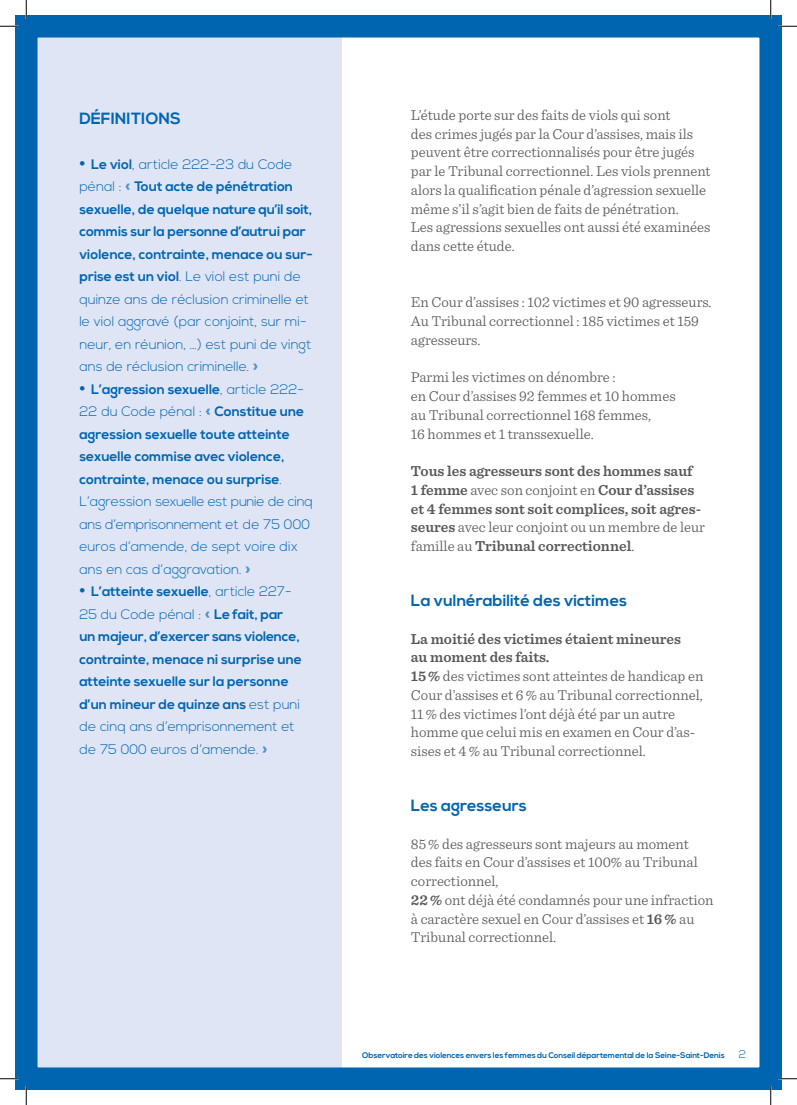
<style>
.page{position:relative;width:797px;height:1105px;background:#fff}
.page>*{position:absolute;margin:0;border:0;box-sizing:border-box;transform-origin:0 0}
.t1{font:700 16.25px "Nexa";color:#0065b1}
.t2{font:300 15px/18.8px "Sentinel";color:#575756}
.t3{font:600 15px/18.8px "Sentinel";color:#575756}
.t4{font:300 13.75px/22.5px "Nexa";color:#0065b1}
.t5{font:700 13.75px/22.5px "Nexa";color:#0065b1}
.t6{font:300 11.25px "Nexa";color:#0065b1}
.t7{font:700 8.12px "Nexa";letter-spacing:-.01em;color:#0065b1}
.s1{font-weight:700;font-size:17.5px}
.s2{font-weight:700}
.s3{font-size:17.5px}
.s4{font-weight:300}
.s5{font-weight:600}
</style>
<div class="page">
<div style="left:20px;top:19px;width:322px;height:1070px;background:#dfe5f5"></div>
<div style="left:15px;top:15px;width:767px;height:1075px;border:22px solid #0065b1"></div>
<svg style="left:0;top:25px;width:19px;height:2px"></svg>
<svg style="left:778px;top:25px;width:19px;height:2px"></svg>
<svg style="left:0;top:1078px;width:19px;height:1px"></svg>
<svg style="left:778px;top:1078px;width:19px;height:1px"></svg>
<svg style="left:25px;top:0;width:2px;height:19px"></svg>
<svg style="left:25px;top:1086px;width:2px;height:19px"></svg>
<svg style="left:770px;top:0;width:1px;height:19px"></svg>
<svg style="left:770px;top:1086px;width:1px;height:19px"></svg>
<p class="t1" style="left:79px;top:109px;width:103px">DÉFINITIONS</p>
<p class="t4" style="left:79px;top:153px;width:235px"><span class="s1">•</span> <span class="s2">Le viol</span>, article 222-23 du Code pénal : « <span class="s2">Tout acte de pénétration sexuelle, de quelque nature qu’il soit, commis sur la personne d’autrui par violence, contrainte, menace ou sur&shy;prise est un viol</span>. Le viol est puni de quinze ans de réclusion criminelle et le viol aggravé (par conjoint, sur mi&shy;neur, en réunion, …) est puni de vingt ans de réclusion criminelle. »</p>
<p class="t4" style="left:79px;top:378px;width:235px"><span class="s1">•</span> <span class="s2">L’agression sexuelle</span>, article 222- 22 du Code pénal : « <span class="s2">Constitue une agression sexuelle toute atteinte sexuelle commise avec violence, contrainte, menace ou surprise</span>.<br>L’agression sexuelle est punie de cinq ans d’emprisonnement et de 75 000 euros d’amende, de sept voire dix ans en cas d’aggravation. »</p>
<p class="t5" style="left:79px;top:581px;width:224px"><span class="s3">•</span> L’atteinte sexuelle<span class="s4">, article 227-<br>25 du Code pénal : «</span> Le fait, par un majeur, d’exercer sans violence, contrainte, menace ni surprise une atteinte sexuelle sur la personne d’un mineur de quinze ans <span class="s4">est puni de cinq ans d’emprisonnement et de 75 000 euros d’amende. »</span></p>
<p class="t2" style="left:411px;top:104px;width:301px">L’étude porte sur des faits de viols qui sont<br>des crimes jugés par la Cour d’assises, mais ils peuvent être correctionnalisés pour être jugés par le Tribunal correctionnel. Les viols prennent alors la qualification pénale d’agression sexuelle même s’il s’agit bien de faits de pénétration.<br>Les agressions sexuelles ont aussi été examinées dans cette étude.</p>
<p class="t2" style="left:411px;top:292px;width:302px">En Cour d’assises : 102 victimes et 90 agresseurs.<br>Au Tribunal correctionnel : 185 victimes et 159 agresseurs.</p>
<p class="t2" style="left:411px;top:367px;width:266px">Parmi les victimes on dénombre :<br>en Cour d’assises 92 femmes et 10 hommes au Tribunal correctionnel 168 femmes,<br>16 hommes et 1 transsexuelle.</p>
<p class="t3" style="left:411px;top:461px;width:296px">Tous les agresseurs sont des hommes sauf<br>1 femme <span class="s4">avec son conjoint en</span> Cour d’assises et 4 femmes sont soit complices, soit agres&shy;seures <span class="s4">avec leur conjoint ou un membre de leur famille au</span> Tribunal correctionnel<span class="s4">.</span></p>
<p class="t1" style="left:411px;top:591px;width:218px">La vulnérabilité des victimes</p>
<p class="t2" style="left:411px;top:628px;width:294px"><span class="s5">La moitié des victimes étaient mineures<br>au moment des faits.<br>15 %</span> des victimes sont atteintes de handicap en Cour d’assises et 6 % au Tribunal correctionnel, 11 % des victimes l’ont déjà été par un autre homme que celui mis en examen en Cour d’as&shy;sises et 4 % au Tribunal correctionnel.</p>
<p class="t1" style="left:411px;top:796px;width:117px">Les agresseurs</p>
<p class="t2" style="left:411px;top:833px;width:304px">85 % des agresseurs sont majeurs au moment des faits en Cour d’assises et 100% au Tribunal correctionnel,<br><span class="s5">22 %</span> ont déjà été condamnés pour une infraction à caractère sexuel en Cour d’assises et <span class="s5">16 %</span> au Tribunal correctionnel.</p>
<p class="t7" style="left:362px;top:1051px;width:364px">Observatoire des violences envers les femmes du Conseil départemental de la Seine-Saint-Denis</p>
<p class="t6" style="left:738px;top:1048px;width:9px">2</p>
</div>
